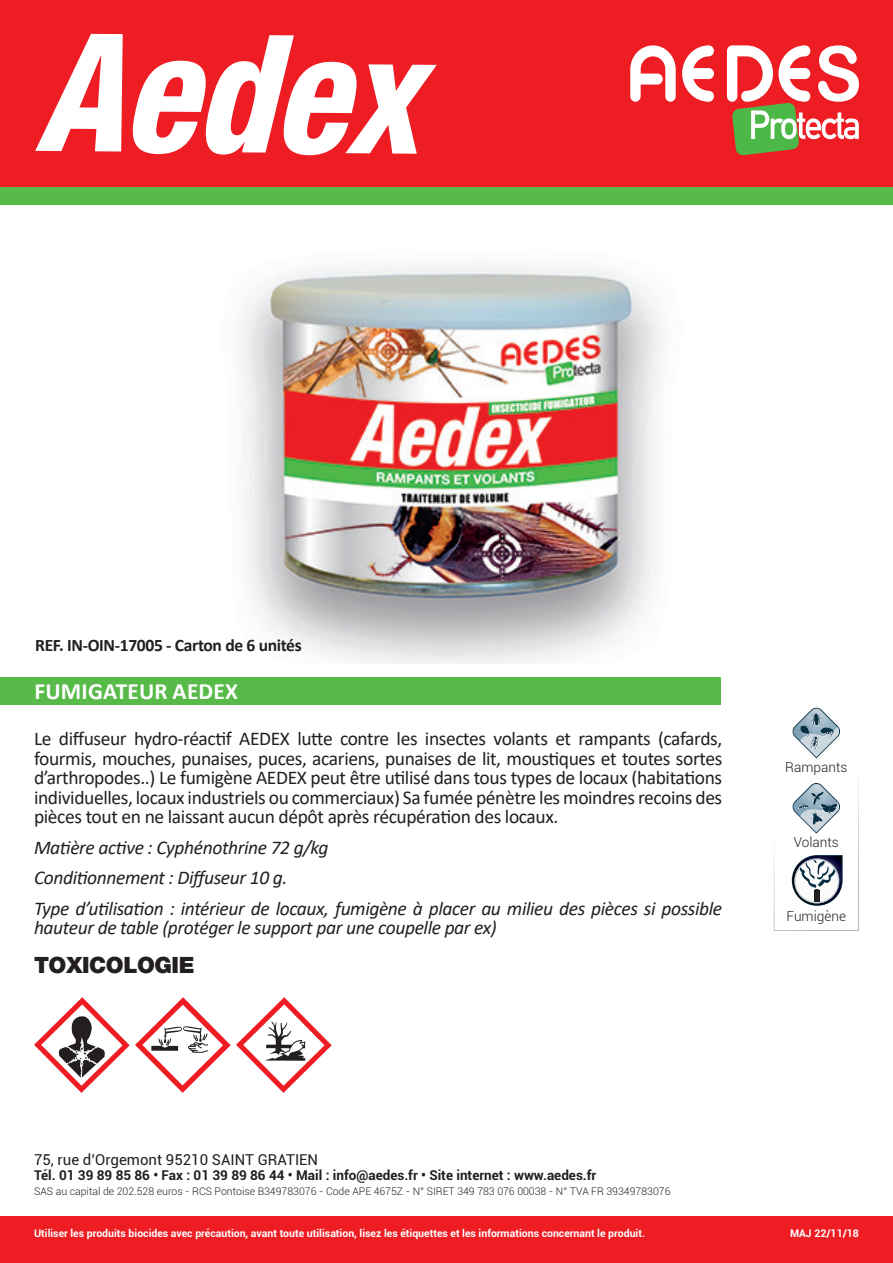
<style>
.page{position:relative;width:893px;height:1263px;background:#fff}
.page>*{position:absolute;margin:0;border:0;box-sizing:border-box;transform-origin:0 0}
.Titre_Oange{font:700 23.4px "Calibri";letter-spacing:.01em;color:#fff}
.t1{font:900 22.5px "Helvetica Neue LT Std";letter-spacing:-.02em;color:#231f20}
.PARAGRAPHE_ARTICLE{font:19.5px/19.5px "Calibri";letter-spacing:-.02em;color:#231f20;text-align:justify}
.PARAGRAPHE_ARTICLE-2{font:italic 19.5px/19.5px "Calibri";letter-spacing:-.02em;color:#231f20}
.t2{font:700 17.55px "Calibri";letter-spacing:-.02em;color:#231f20}
.t3{font:15px "Roboto";color:#231f20}
.t4{font:300 13.65px "Roboto";color:#231f20}
.t5{font:700 13.5px "Roboto";color:#231f20}
.t6{font:700 10.5px "Roboto";color:#fff}
.t7{font:300 10.5px "Roboto";color:#231f20}
</style>
<div class="page">
<div style="left:0;top:1216px;width:893px;height:47px;background:#ee1d23"></div>
<div style="left:0;top:0;width:893px;height:187px;background:#ee1d23"></div>
<div style="left:0;top:187px;width:893px;height:17px;background:#58ba49"></div>
<div style="left:0;top:677px;width:721px;height:27px;background:#58ba49"></div>
<svg style="left:792px;top:783px;width:48px;height:50px"></svg>
<svg style="left:792px;top:708px;width:48px;height:50px"></svg>
<svg style="left:792px;top:856px;width:50px;height:49px"></svg>
<img style="left:243px;top:264px;width:419px;height:399px">
<svg style="left:35px;top:34px;width:402px;height:121px"></svg>
<svg style="left:34px;top:997px;width:298px;height:96px"></svg>
<svg style="left:630px;top:45px;width:46px;height:57px"></svg>
<svg style="left:682px;top:45px;width:32px;height:57px"></svg>
<svg style="left:727px;top:45px;width:132px;height:111px"></svg>
<p class="t2" style="left:35px;top:633px;width:268px">REF. IN-OIN-17005 - Carton de 6 unités</p>
<p class="Titre_Oange" style="left:34px;top:675px;width:205px">FUMIGATEUR AEDEX</p>
<p class="PARAGRAPHE_ARTICLE" style="left:34px;top:728px;width:690px">Le diffuseur hydro-réactif AEDEX lutte contre les insectes volants et rampants (cafards, fourmis, mouches, punaises, puces, acariens, punaises de lit, moustiques et toutes sortes d’arthropodes..) Le fumigène AEDEX peut être utilisé dans tous types de locaux (habitations individuelles, locaux industriels ou commerciaux) Sa fumée pénètre les moindres recoins des pièces tout en ne laissant aucun dépôt après récupération des locaux.</p>
<p class="PARAGRAPHE_ARTICLE-2" style="left:34px;top:837px;width:296px">Matière active : Cyphénothrine 72 g/kg</p>
<p class="PARAGRAPHE_ARTICLE-2" style="left:34px;top:867px;width:255px">Conditionnement : Diffuseur 10 g.</p>
<p class="PARAGRAPHE_ARTICLE-2" style="left:34px;top:898px;width:690px">Type d’utilisation : intérieur de locaux, fumigène à placer au milieu des pièces si possible hauteur de table (protéger le support par une coupelle par ex)</p>
<p class="t1" style="left:34px;top:952px;width:162px">TOXICOLOGIE</p>
<p class="t4" style="left:785px;top:757px;width:64px">Rampants</p>
<p class="t4" style="left:794px;top:832px;width:47px">Volants</p>
<p class="t4" style="left:787px;top:906px;width:61px">Fumigène</p>
<p class="t3" style="left:34px;top:1149px;width:286px">75, rue d’Orgemont 95210 SAINT GRATIEN</p>
<p class="t5" style="left:34px;top:1165px;width:564px">Tél. 01 39 89 85 86 • Fax : 01 39 89 86 44 • Mail : info@aedes.fr • Site internet : www.aedes.fr</p>
<p class="t7" style="left:34px;top:1184px;width:638px">SAS au capital de 202.528 euros - RCS Pontoise B349783076 - Code APE 4675Z - N° SIRET 349 783 076 00038 - N° TVA FR 39349783076</p>
<p class="t6" style="left:34px;top:1226px;width:613px">Utiliser les produits biocides avec précaution, avant toute utilisation, lisez les étiquettes et les informations concernant le produit.</p>
<p class="t6" style="left:790px;top:1226px;width:70px">MAJ 22/11/18</p>
</div>
